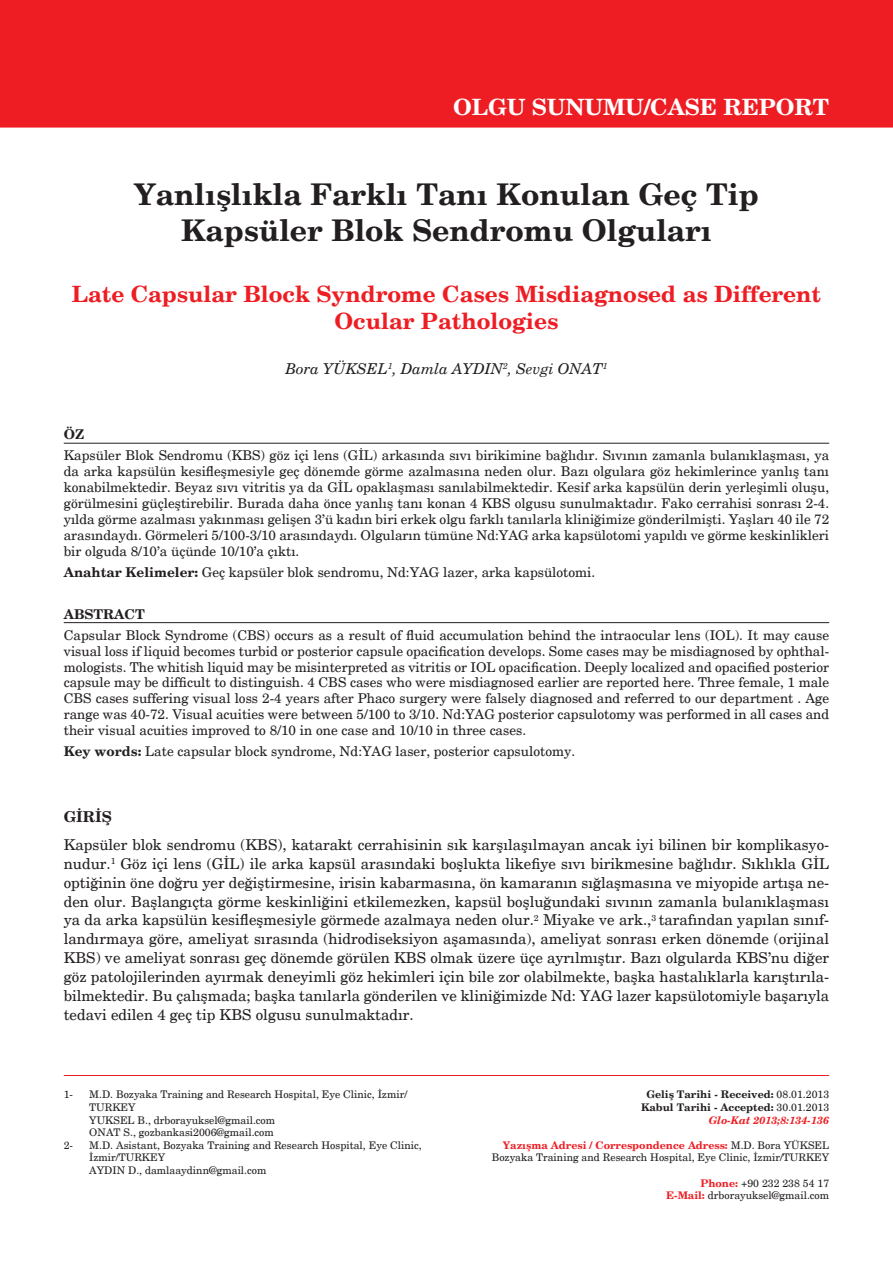
<style>
.page{position:relative;width:893px;height:1263px;background:#fff}
.page>*{position:absolute;margin:0;border:0;box-sizing:border-box;transform-origin:0 0}
.t1{font:700 30px "New Century Schlbk";color:#231f20}
.t2{font:700 22.5px/27px "New Century Schlbk";color:#ee1d23;text-align:center}
.t3{font:700 22.5px "New Century Schlbk";color:#fff}
.t4{font:15px/18.9px "New Century Schlbk";color:#231f20;text-align:justify}
.t5{font:italic 15px "New Century Schlbk";color:#231f20}
.t6{font:700 15px "New Century Schlbk";color:#231f20}
.t7{font:13.5px/15.9px "New Century Schlbk";color:#231f20;text-align:justify}
.t8{font:700 13.5px "New Century Schlbk";color:#231f20}
.t9{font:10.5px/12.6px "New Century Schlbk";color:#231f20}
.t10{font:700 10.5px "New Century Schlbk";color:#231f20}
.t11{font:700 10.5px "New Century Schlbk";color:#ee1d23}
.t12{font:italic 700 10.5px "New Century Schlbk";color:#ee1d23}
.s1{font-weight:700}
.s2{font-weight:400}
.s3{font-weight:400;color:#231f20}
.s4{font-weight:700;color:#ee1d23}
</style>
<div class="page">
<div style="left:0;top:0;width:893px;height:128px;background:#ee1d23"></div>
<hr style="left:64px;top:443px;width:765px;height:1px;background:#231f20">
<hr style="left:64px;top:622px;width:765px;height:1px;background:#231f20">
<hr style="left:64px;top:1075px;width:765px;height:1px;background:#ee1d23">
<p class="t3" style="left:453px;top:92px;width:378px">OLGU SUNUMU/CASE REPORT</p>
<p class="t1" style="left:134px;top:175px;width:626px">Yanlışlıkla Farklı Tanı Konulan Geç Tip</p>
<p class="t1" style="left:181px;top:211px;width:532px">Kapsüler Blok Sendromu Olguları</p>
<p class="t2" style="left:72px;top:281px;width:751px">Late Capsular Block Syndrome Cases Misdiagnosed as Different<br>Ocular Pathologies</p>
<p class="t5" style="left:285px;top:360px;width:324px">Bora YÜKSEL<sup>1</sup>, Damla AYDIN<sup>2</sup>, Sevgi ONAT<sup>1</sup></p>
<p class="t8" style="left:64px;top:426px;width:22px">ÖZ</p>
<p class="t7" style="left:64px;top:448px;width:767px">Kapsüler Blok Sendromu (KBS) göz içi lens (GİL) arkasında sıvı birikimine bağlıdır. Sıvının zamanla bulanıklaşması, ya da arka kapsülün kesifleşmesiyle geç dönemde görme azalmasına neden olur. Bazı olgulara göz hekimlerince yanlış tanı konabilmektedir. Beyaz sıvı vitritis ya da GİL opaklaşması sanılabilmektedir. Kesif arka kapsülün derin yerleşimli oluşu, görülmesini güçleştirebilir. Burada daha önce yanlış tanı konan 4 KBS olgusu sunulmaktadır. Fako cerrahisi sonrası 2-4. yılda görme azalması yakınması gelişen 3’ü kadın biri erkek olgu farklı tanılarla kliniğimize gönderilmişti. Yaşları 40 ile 72 arasındaydı. Görmeleri 5/100-3/10 arasındaydı. Olguların tümüne Nd:YAG arka kapsülotomi yapıldı ve görme keskinlikleri bir olguda 8/10’a üçünde 10/10’a çıktı.</p>
<p class="t7" style="left:64px;top:564px;width:533px"><span class="s1">Anahtar Kelimeler:</span> Geç kapsüler blok sendromu, Nd:YAG lazer, arka kapsülotomi.</p>
<p class="t8" style="left:64px;top:605px;width:82px">ABSTRACT</p>
<p class="t7" style="left:64px;top:627px;width:767px">Capsular Block Syndrome (CBS) occurs as a result of fluid accumulation behind the intraocular lens (IOL). It may cause visual loss if liquid becomes turbid or posterior capsule opacification develops. Some cases may be misdiagnosed by ophthal&shy;mologists. The whitish liquid may be misinterpreted as vitritis or IOL opacification. Deeply localized and opacified posterior capsule may be difficult to distinguish. 4 CBS cases who were misdiagnosed earlier are reported here. Three female, 1 male CBS cases suffering visual loss 2-4 years after Phaco surgery were falsely diagnosed and referred to our department . Age range was 40-72. Visual acuities were between 5/100 to 3/10. Nd:YAG posterior capsulotomy was performed in all cases and their visual acuities improved to 8/10 in one case and 10/10 in three cases.</p>
<p class="t7" style="left:64px;top:743px;width:513px"><span class="s1">Key words:</span> Late capsular block syndrome, Nd:YAG laser, posterior capsulotomy.</p>
<p class="t6" style="left:64px;top:808px;width:50px">GİRİŞ</p>
<p class="t4" style="left:64px;top:835px;width:767px">Kapsüler blok sendromu (KBS), katarakt cerrahisinin sık karşılaşılmayan ancak iyi bilinen bir komplikasyo&shy;nudur.<sup>1</sup> Göz içi lens (GİL) ile arka kapsül arasındaki boşlukta likefiye sıvı birikmesine bağlıdır. Sıklıkla GİL optiğinin öne doğru yer değiştirmesine, irisin kabarmasına, ön kamaranın sığlaşmasına ve miyopide artışa ne&shy;den olur. Başlangıçta görme keskinliğini etkilemezken, kapsül boşluğundaki sıvının zamanla bulanıklaşması ya da arka kapsülün kesifleşmesiyle görmede azalmaya neden olur.<sup>2</sup> Miyake ve ark.,<sup>3</sup> tarafından yapılan sınıf&shy;landırmaya göre, ameliyat sırasında (hidrodiseksiyon aşamasında), ameliyat sonrası erken dönemde (orijinal KBS) ve ameliyat sonrası geç dönemde görülen KBS olmak üzere üçe ayrılmıştır. Bazı olgularda KBS’nu diğer göz patolojilerinden ayırmak deneyimli göz hekimleri için bile zor olabilmekte, başka hastalıklarla karıştırıla&shy;bilmektedir. Bu çalışmada; başka tanılarla gönderilen ve kliniğimizde Nd: YAG lazer kapsülotomiyle başarıyla tedavi edilen 4 geç tip KBS olgusu sunulmaktadır.</p>
<p class="t9" style="left:64px;top:1088px;width:11px">1-</p>
<p class="t9" style="left:89px;top:1088px;width:319px">M.D. Bozyaka Training and Research Hospital, Eye Clinic, İzmir/<br>TURKEY</p>
<p class="t9" style="left:89px;top:1114px;width:187px">YUKSEL B., drborayuksel@gmail.com</p>
<p class="t9" style="left:89px;top:1126px;width:186px">ONAT S., gozbankasi2006@gmail.com</p>
<p class="t9" style="left:64px;top:1139px;width:11px">2-</p>
<p class="t9" style="left:89px;top:1139px;width:334px">M.D. Asistant, Bozyaka Training and Research Hospital, Eye Clinic,<br>İzmir/TURKEY</p>
<p class="t9" style="left:89px;top:1164px;width:179px">AYDIN D., damlaaydinn@gmail.com</p>
<p class="t10" style="left:646px;top:1088px;width:184px">Geliş Tarihi - Received: <span class="s2">08.01.2013</span></p>
<p class="t10" style="left:641px;top:1100px;width:190px">Kabul Tarihi - Accepted: <span class="s2">30.01.2013</span></p>
<p class="t12" style="left:709px;top:1113px;width:122px">Glo-Kat 2013;8:134-136</p>
<p class="t11" style="left:503px;top:1138px;width:328px">Yazışma Adresi / Correspondence Adress: <span class="s3">M.D. Bora YÜKSEL</span></p>
<p class="t9" style="left:492px;top:1151px;width:339px">Bozyaka Training and Research Hospital, Eye Clinic, İzmir/TURKEY</p>
<p class="t9" style="left:700px;top:1177px;width:130px"><span class="s4">Phone:</span> +90 232 238 54 17</p>
<p class="t9" style="left:666px;top:1189px;width:164px"><span class="s4">E-Mail:</span> drborayuksel@gmail.com</p>
</div>
